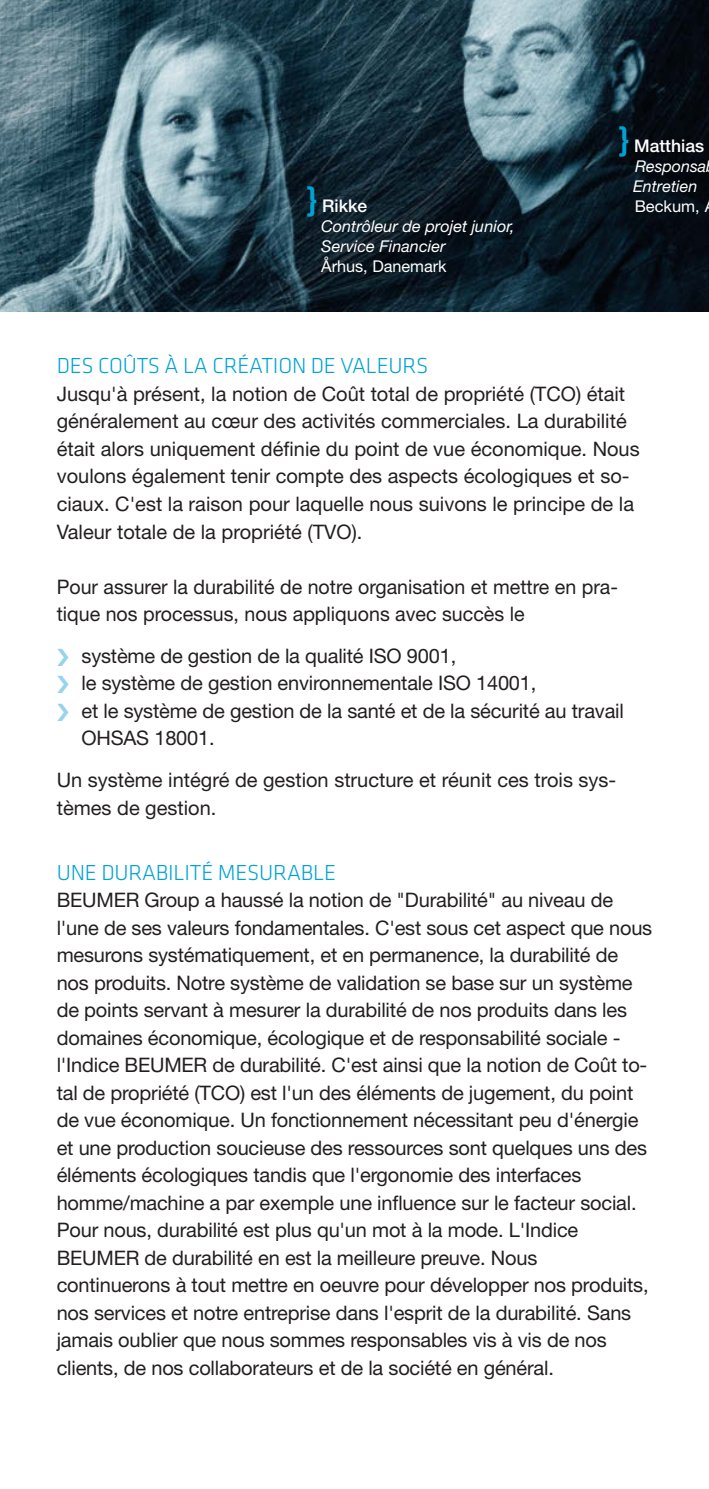
<style>
.page{position:relative;width:709px;height:1489px;background:#fff}
.page>*{position:absolute;margin:0;border:0;box-sizing:border-box;transform-origin:0 0}
.t1{font:300 22.5px "Tsddbk Klavika Basic";letter-spacing:-.01em;color:#00a3d4}
.t2{font:20px/27.5px "Xpqrgj Helvetica Neue LT Std";letter-spacing:-.01em;color:#231f20}
.t3{font:500 17.5px "Phpdjf Helvetica Neue LT Std";color:#fff}
.t4{font:italic 16.25px/20px "Dqtktd Helvetica Neue LT Std";color:#fff}
.t5{font:16.25px "Xpqrgj Helvetica Neue LT Std";color:#fff}
.s1{font-family:"Fqwjkb Klavika Basic";font-size:32.5px;color:#00a3d4}
</style>
<div class="page">
<img style="left:0;top:0;width:709px;height:312px">
<p class="t3" style="left:307px;top:195px;width:62px"><span class="s1">}</span> Rikke</p>
<p class="t4" style="left:321px;top:216px;width:195px">Contrôleur de projet junior,<br>Service Financier</p>
<p class="t5" style="left:321px;top:257px;width:127px">Århus, Danemark</p>
<p class="t3" style="left:619px;top:135px;width:87px"><span class="s1">}</span> Matthias</p>
<p class="t4" style="left:633px;top:155px;width:75px">Responsa<br>Entretien</p>
<p class="t5" style="left:634px;top:196px;width:67px">Beckum,</p>
<p class="t1" style="left:57px;top:352px;width:373px">DES COÛTS À LA CRÉATION DE VALEURS</p>
<p class="t2" style="left:57px;top:380px;width:584px">Jusqu'à présent, la notion de Coût total de propriété (TCO) était généralement au cœur des activités commerciales. La durabilité était alors uniquement définie du point de vue économique. Nous voulons également tenir compte des aspects écologiques et so&shy;ciaux. C'est la raison pour laquelle nous suivons le principe de la Valeur totale de la propriété (TVO).</p>
<p class="t2" style="left:57px;top:572px;width:563px">Pour assurer la durabilité de notre organisation et mettre en pra&shy;tique nos processus, nous appliquons avec succès le</p>
<p class="t2" style="left:81px;top:641px;width:544px">système de gestion de la qualité ISO 9001,<br>le système de gestion environnementale ISO 14001,<br>et le système de gestion de la santé et de la sécurité au travail OHSAS 18001.</p>
<p class="t2" style="left:57px;top:765px;width:561px">Un système intégré de gestion structure et réunit ces trois sys&shy;tèmes de gestion.</p>
<p class="t1" style="left:57px;top:858px;width:281px">UNE DURABILITÉ MESURABLE</p>
<p class="t2" style="left:57px;top:885px;width:597px">BEUMER Group a haussé la notion de "Durabilité" au niveau de l'une de ses valeurs fondamentales. C'est sous cet aspect que nous mesurons systématiquement, et en permanence, la durabilité de nos produits. Notre système de validation se base sur un système de points servant à mesurer la durabilité de nos produits dans les domaines économique, écologique et de responsabilité sociale - l'Indice BEUMER de durabilité. C'est ainsi que la notion de Coût to&shy;tal de propriété (TCO) est l'un des éléments de jugement, du point de vue économique. Un fonctionnement nécessitant peu d'énergie et une production soucieuse des ressources sont quelques uns des éléments écologiques tandis que l'ergonomie des interfaces homme/machine a par exemple une influence sur le facteur social.<br>Pour nous, durabilité est plus qu'un mot à la mode. L'Indice BEUMER de durabilité en est la meilleure preuve. Nous continuerons à tout mettre en oeuvre pour développer nos produits, nos services et notre entreprise dans l'esprit de la durabilité. Sans jamais oublier que nous sommes responsables vis à vis de nos clients, de nos collaborateurs et de la société en général.</p>
</div>
